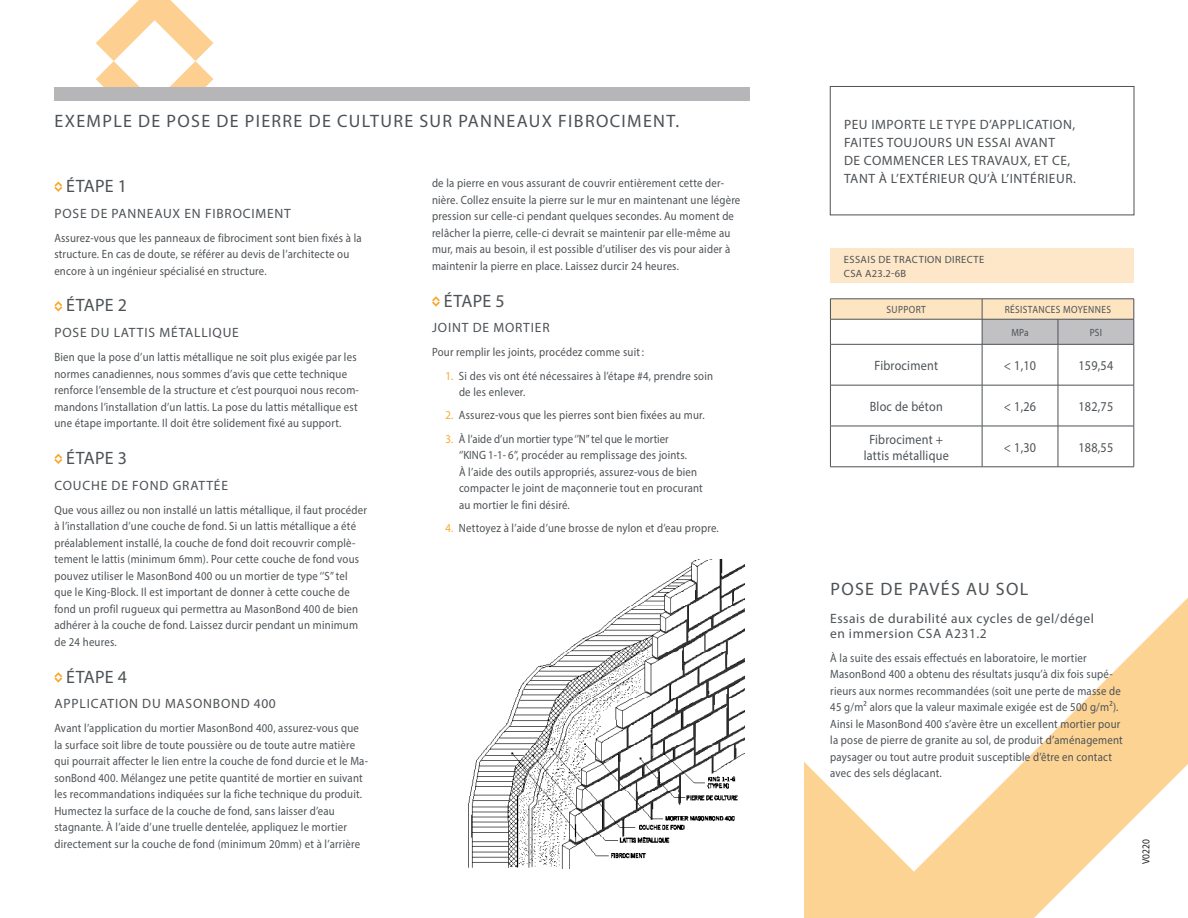
<style>
.page{position:relative;width:1188px;height:918px;background:#fff}
.page>*{position:absolute;margin:0;border:0;box-sizing:border-box;transform-origin:0 0}
.t1{font:18px "Myriad Pro";letter-spacing:.075em;color:#4d5256}
.t2{font:13.5px/18px "Myriad Pro";letter-spacing:.04em;color:#4d5256}
.t3{font:13.5px "Myriad Pro";letter-spacing:.06em;color:#4d5256}
.t4{font:13.5px "Myriad Pro";letter-spacing:.02em;color:#4d5256;scale:.9 1}
.t5{font:13.5px "Myriad Pro";letter-spacing:.04em;color:#4d5256;scale:.9 1}
.t6{font:12px/16.5px "Myriad Pro";letter-spacing:.02em;color:#4d5256;scale:.9 1}
.t7{font:10.5px "Myriad Pro";letter-spacing:.04em;color:#4d5256}
.t8{font:10.5px "Myriad Pro";letter-spacing:.04em;color:#4d5256;scale:.9 1}
.Body{font:10.5px "Myriad Pro";letter-spacing:.015em;color:#231f20;scale:.9 1}
.s1{color:#faa828}
</style>
<div class="page">
<div style="left:830px;top:86px;width:304px;height:129px;border:1px solid #4d5256"></div>
<svg style="left:54px;top:182px;width:8px;height:10px"></svg>
<svg style="left:54px;top:301px;width:8px;height:10px"></svg>
<svg style="left:54px;top:454px;width:8px;height:10px"></svg>
<svg style="left:54px;top:672px;width:8px;height:11px"></svg>
<svg style="left:96px;top:0;width:117px;height:88px"></svg>
<div style="left:54px;top:88px;width:695px;height:13px;background:#b6b5b7"></div>
<img style="left:468px;top:559px;width:276px;height:310px">
<svg style="left:432px;top:296px;width:8px;height:11px"></svg>
<div style="left:830px;top:248px;width:304px;height:35px;background:#fee7c8"></div>
<svg style="left:830px;top:299px;width:305px;height:45px"></svg>
<hr style="left:830px;top:345px;width:1px;height:40px;background:#4d5256">
<hr style="left:830px;top:385px;width:1px;height:41px;background:#4d5256">
<hr style="left:830px;top:426px;width:1px;height:41px;background:#4d5256">
<hr style="left:982px;top:345px;width:1px;height:40px;background:#4d5256">
<hr style="left:1058px;top:345px;width:1px;height:40px;background:#4d5256">
<hr style="left:1134px;top:345px;width:1px;height:40px;background:#4d5256">
<hr style="left:982px;top:385px;width:1px;height:41px;background:#4d5256">
<hr style="left:1058px;top:385px;width:1px;height:41px;background:#4d5256">
<hr style="left:1134px;top:385px;width:1px;height:41px;background:#4d5256">
<hr style="left:982px;top:426px;width:1px;height:41px;background:#4d5256">
<hr style="left:1058px;top:426px;width:1px;height:41px;background:#4d5256">
<hr style="left:1134px;top:426px;width:1px;height:41px;background:#4d5256">
<hr style="left:830px;top:344px;width:152px;height:1px;background:#4d5256">
<hr style="left:982px;top:344px;width:76px;height:1px;background:#4d5256">
<hr style="left:1058px;top:344px;width:76px;height:1px;background:#4d5256">
<hr style="left:830px;top:385px;width:152px;height:1px;background:#4d5256">
<hr style="left:982px;top:385px;width:76px;height:1px;background:#4d5256">
<hr style="left:1058px;top:385px;width:76px;height:1px;background:#4d5256">
<hr style="left:830px;top:426px;width:152px;height:1px;background:#4d5256">
<hr style="left:982px;top:426px;width:76px;height:1px;background:#4d5256">
<hr style="left:1058px;top:426px;width:76px;height:1px;background:#4d5256">
<hr style="left:830px;top:467px;width:152px;height:1px;background:#4d5256">
<hr style="left:982px;top:467px;width:76px;height:1px;background:#4d5256">
<hr style="left:1058px;top:467px;width:76px;height:1px;background:#4d5256">
<svg style="left:804px;top:598px;width:384px;height:320px"></svg>
<p class="t1" style="left:55px;top:109px;width:626px">EXEMPLE DE POSE DE PIERRE DE CULTURE SUR PANNEAUX FIBROCIMENT.</p>
<p class="t1" style="left:66px;top:175px;width:62px">ÉTAPE 1</p>
<p class="t3" style="left:55px;top:205px;width:238px">POSE DE PANNEAUX EN FIBROCIMENT</p>
<p class="t6" style="left:54px;top:229px;width:343px">Assurez-vous que les panneaux de fibrociment sont bien fixés à la structure. En cas de doute, se référer au devis de l’architecte ou encore à un ingénieur spécialisé en structure.</p>
<p class="t1" style="left:66px;top:294px;width:62px">ÉTAPE 2</p>
<p class="t3" style="left:55px;top:324px;width:186px">POSE DU LATTIS MÉTALLIQUE</p>
<p class="t6" style="left:54px;top:349px;width:340px">Bien que la pose d’un lattis métallique ne soit plus exigée par les normes canadiennes, nous sommes d’avis que cette technique renforce l’ensemble de la structure et c’est pourquoi nous recom&shy;mandons l’installation d’un lattis. La pose du lattis métallique est une étape importante. Il doit être solidement fixé au support.</p>
<p class="t1" style="left:66px;top:447px;width:62px">ÉTAPE 3</p>
<p class="t3" style="left:55px;top:477px;width:175px">COUCHE DE FOND GRATTÉE</p>
<p class="t6" style="left:54px;top:501px;width:349px">Que vous aillez ou non installé un lattis métallique, il faut procéder à l’installation d’une couche de fond. Si un lattis métallique a été préalablement installé, la couche de fond doit recouvrir complè&shy;tement le lattis (minimum 6mm). Pour cette couche de fond vous pouvez utiliser le MasonBond 400 ou un mortier de type ‘’S’’ tel que le King-Block. Il est important de donner à cette couche de fond un profil rugueux qui permettra au MasonBond 400 de bien adhérer à la couche de fond. Laissez durcir pendant un minimum de 24 heures.</p>
<p class="t1" style="left:66px;top:665px;width:62px">ÉTAPE 4</p>
<p class="t3" style="left:55px;top:696px;width:223px">APPLICATION DU MASONBOND 400</p>
<p class="t6" style="left:54px;top:720px;width:350px">Avant l’application du mortier MasonBond 400, assurez-vous que la surface soit libre de toute poussière ou de toute autre matière qui pourrait affecter le lien entre la couche de fond durcie et le Ma&shy;sonBond 400. Mélangez une petite quantité de mortier en suivant les recommandations indiquées sur la fiche technique du produit.<br>Humectez la surface de la couche de fond, sans laisser d’eau stagnante. À l’aide d’une truelle dentelée, appliquez le mortier directement sur la couche de fond (minimum 20mm) et à l’arrière</p>
<p class="t6" style="left:432px;top:175px;width:344px">de la pierre en vous assurant de couvrir entièrement cette der&shy;nière. Collez ensuite la pierre sur le mur en maintenant une légère pression sur celle-ci pendant quelques secondes. Au moment de relâcher la pierre, celle-ci devrait se maintenir par elle-même au mur, mais au besoin, il est possible d’utiliser des vis pour aider à maintenir la pierre en place. Laissez durcir 24 heures.</p>
<p class="t1" style="left:444px;top:289px;width:62px">ÉTAPE 5</p>
<p class="t3" style="left:432px;top:320px;width:119px">JOINT DE MORTIER</p>
<p class="t6" style="left:432px;top:344px;width:237px">Pour remplir les joints, procédez comme suit:</p>
<p class="t6" style="left:459px;top:367px;width:284px;text-indent:-14px"><span class="s1">1.</span> Si des vis ont été nécessaires à l’étape #4, prendre soin de les enlever.</p>
<p class="t6" style="left:446px;top:407px;width:290px"><span class="s1">2.</span> Assurez-vous que les pierres sont bien fixées au mur.</p>
<p class="t6" style="left:459px;top:430px;width:272px;text-indent:-14px"><span class="s1">3.</span> À l’aide d’un mortier type ‘’N’’ tel que le mortier<br>‘’KING 1-1- 6’’, procéder au remplissage des joints.<br>À l’aide des outils appropriés, assurez-vous de bien compacter le joint de maçonnerie tout en procurant au mortier le fini désiré.</p>
<p class="t6" style="left:446px;top:519px;width:305px"><span class="s1">4.</span> Nettoyez à l’aide d’une brosse de nylon et d’eau propre.</p>
<p class="t2" style="left:844px;top:115px;width:233px">PEU IMPORTE LE TYPE D’APPLICATION,</p>
<p class="t2" style="left:844px;top:133px;width:233px">FAITES TOUJOURS UN ESSAI AVANT<br>DE COMMENCER LES TRAVAUX, ET CE,<br>TANT À L’EXTÉRIEUR QU’À L’INTÉRIEUR.</p>
<p class="t7" style="left:844px;top:253px;width:142px">ESSAIS DE TRACTION DIRECTE</p>
<p class="t7" style="left:844px;top:267px;width:64px">CSA A23.2-6B</p>
<p class="t8" style="left:887px;top:303px;width:45px">SUPPORT</p>
<p class="t8" style="left:1005px;top:303px;width:120px">RÉSISTANCES MOYENNES</p>
<p class="t8" style="left:1011px;top:326px;width:21px">MPa</p>
<p class="t8" style="left:1090px;top:326px;width:15px">PSI</p>
<p class="t4" style="left:875px;top:357px;width:72px">Fibrociment</p>
<p class="t5" style="left:1004px;top:357px;width:37px">&lt; 1,10</p>
<p class="t5" style="left:1078px;top:357px;width:40px">159,54</p>
<p class="t4" style="left:870px;top:398px;width:83px">Bloc de béton</p>
<p class="t5" style="left:1004px;top:398px;width:37px">&lt; 1,26</p>
<p class="t5" style="left:1078px;top:398px;width:40px">182,75</p>
<p class="t4" style="left:869px;top:431px;width:84px">Fibrociment +</p>
<p class="t4" style="left:864px;top:447px;width:96px">lattis métallique</p>
<p class="t5" style="left:1004px;top:439px;width:37px">&lt; 1,30</p>
<p class="t5" style="left:1078px;top:439px;width:40px">188,55</p>
<p class="t1" style="left:830px;top:578px;width:199px">POSE DE PAVÉS AU SOL</p>
<p class="t2" style="left:830px;top:611px;width:265px;line-height:15px">Essais de durabilité aux cycles de gel/dégel en immersion CSA A231.2</p>
<p class="t6" style="left:830px;top:649px;width:327px">À la suite des essais effectués en laboratoire, le mortier MasonBond 400 a obtenu des résultats jusqu’à dix fois supé&shy;rieurs aux normes recommandées (soit une perte de masse de 45 g/m² alors que la valeur maximale exigée est de 500 g/m²).<br>Ainsi le MasonBond 400 s’avère être un excellent mortier pour la pose de pierre de granite au sol, de produit d’aménagement paysager ou tout autre produit susceptible d’être en contact avec des sels déglacant.</p>
<p class="Body" style="left:1140px;top:864px;width:30px;rotate:-90deg">V0220</p>
</div>
